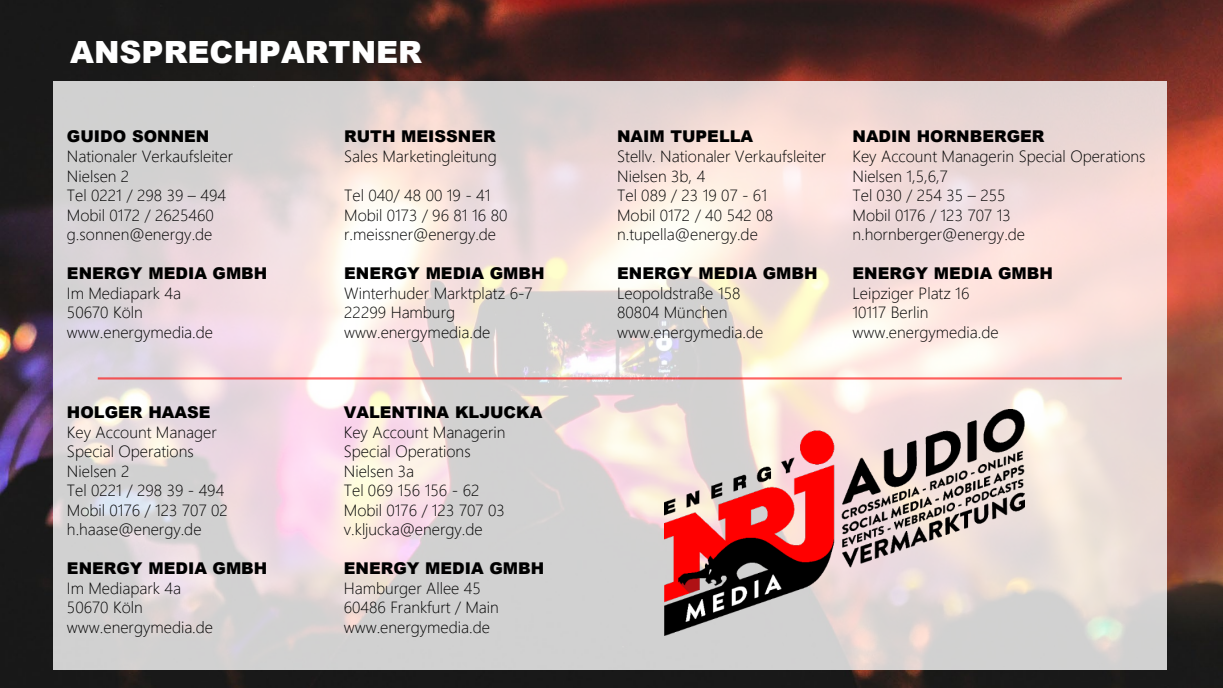
<style>
.page{position:relative;width:1223px;height:688px;background:#fff}
.page>*{position:absolute;margin:0;border:0;box-sizing:border-box;transform-origin:0 0}
.t1{font:900 30.62px "Arial";color:#fff}
.t2{font:300 16.25px/19.5px "Segoe UI";color:#000}
.t3{font:900 16.25px "Arial";color:#000}
</style>
<div class="page">
<img style="left:0;top:0;width:1222px;height:688px">
<div style="left:53px;top:81px;width:1113px;height:588px;background:#fff;opacity:.8"></div>
<hr style="left:98px;top:377px;width:1023px;height:2px;background:#f00;opacity:.61">
<img style="left:665px;top:409px;width:359px;height:227px">
<p class="t1" style="left:70px;top:30px;width:353px">ANSPRECHPARTNER</p>
<p class="t3" style="left:67px;top:124px;width:144px">GUIDO SONNEN</p>
<p class="t2" style="left:67px;top:145px;width:168px">Nationaler Verkaufsleiter</p>
<p class="t2" style="left:67px;top:165px;width:64px">Nielsen 2</p>
<p class="t2" style="left:67px;top:184px;width:161px">Tel 0221 / 298 39 – 494</p>
<p class="t2" style="left:67px;top:204px;width:148px">Mobil 0172 / 2625460</p>
<p class="t2" style="left:67px;top:223px;width:147px">g.sonnen@energy.de</p>
<p class="t3" style="left:67px;top:261px;width:202px">ENERGY MEDIA GMBH</p>
<p class="t2" style="left:67px;top:282px;width:116px">Im Mediapark 4a</p>
<p class="t2" style="left:67px;top:301px;width:77px">50670 Köln</p>
<p class="t2" style="left:67px;top:321px;width:148px">www.energymedia.de</p>
<p class="t3" style="left:67px;top:400px;width:145px">HOLGER HAASE</p>
<p class="t2" style="left:67px;top:420px;width:151px">Key Account Manager<br>Special Operations</p>
<p class="t2" style="left:67px;top:459px;width:64px">Nielsen 2</p>
<p class="t2" style="left:67px;top:479px;width:159px">Tel 0221 / 298 39 - 494</p>
<p class="t2" style="left:67px;top:498px;width:162px">Mobil 0176 / 123 707 02</p>
<p class="t2" style="left:67px;top:518px;width:136px">h.haase@energy.de</p>
<p class="t3" style="left:67px;top:556px;width:202px">ENERGY MEDIA GMBH</p>
<p class="t2" style="left:67px;top:576px;width:116px">Im Mediapark 4a</p>
<p class="t2" style="left:67px;top:596px;width:77px">50670 Köln</p>
<p class="t2" style="left:67px;top:615px;width:148px">www.energymedia.de</p>
<p class="t3" style="left:344px;top:124px;width:153px">RUTH MEISSNER</p>
<p class="t2" style="left:344px;top:145px;width:154px">Sales Marketingleitung</p>
<p class="t2" style="left:344px;top:184px;width:148px">Tel 040/ 48 00 19 - 41</p>
<p class="t2" style="left:344px;top:204px;width:165px">Mobil 0173 / 96 81 16 80</p>
<p class="t2" style="left:344px;top:223px;width:153px">r.meissner@energy.de</p>
<p class="t3" style="left:344px;top:261px;width:202px">ENERGY MEDIA GMBH</p>
<p class="t2" style="left:344px;top:282px;width:190px">Winterhuder Marktplatz 6-7</p>
<p class="t2" style="left:344px;top:301px;width:112px">22299 Hamburg</p>
<p class="t2" style="left:344px;top:321px;width:148px">www.energymedia.de</p>
<p class="t3" style="left:344px;top:400px;width:200px">VALENTINA KLJUCKA</p>
<p class="t2" style="left:344px;top:420px;width:163px">Key Account Managerin<br>Special Operations</p>
<p class="t2" style="left:344px;top:459px;width:72px">Nielsen 3a</p>
<p class="t2" style="left:344px;top:479px;width:137px">Tel 069 156 156 - 62</p>
<p class="t2" style="left:344px;top:498px;width:162px">Mobil 0176 / 123 707 03</p>
<p class="t2" style="left:344px;top:518px;width:140px">v.kljucka@energy.de</p>
<p class="t3" style="left:344px;top:556px;width:202px">ENERGY MEDIA GMBH</p>
<p class="t2" style="left:344px;top:576px;width:138px">Hamburger Allee 45</p>
<p class="t2" style="left:344px;top:596px;width:156px">60486 Frankfurt / Main</p>
<p class="t2" style="left:344px;top:615px;width:148px">www.energymedia.de</p>
<p class="t3" style="left:617px;top:124px;width:138px">NAIM TUPELLA</p>
<p class="t2" style="left:617px;top:145px;width:211px">Stellv. Nationaler Verkaufsleiter</p>
<p class="t2" style="left:617px;top:165px;width:90px">Nielsen 3b, 4</p>
<p class="t2" style="left:617px;top:184px;width:151px">Tel 089 / 23 19 07 - 61</p>
<p class="t2" style="left:617px;top:204px;width:158px">Mobil 0172 / 40 542 08</p>
<p class="t2" style="left:617px;top:223px;width:142px">n.tupella@energy.de</p>
<p class="t3" style="left:617px;top:261px;width:202px">ENERGY MEDIA GMBH</p>
<p class="t2" style="left:617px;top:282px;width:125px">Leopoldstraße 158</p>
<p class="t2" style="left:617px;top:301px;width:112px">80804 München</p>
<p class="t2" style="left:617px;top:321px;width:148px">www.energymedia.de</p>
<p class="t3" style="left:852px;top:124px;width:193px">NADIN HORNBERGER</p>
<p class="t2" style="left:852px;top:145px;width:294px">Key Account Managerin Special Operations</p>
<p class="t2" style="left:852px;top:165px;width:97px">Nielsen 1,5,6,7</p>
<p class="t2" style="left:852px;top:184px;width:154px">Tel 030 / 254 35 – 255</p>
<p class="t2" style="left:852px;top:204px;width:160px">Mobil 0176 / 123 707 13</p>
<p class="t2" style="left:852px;top:223px;width:174px">n.hornberger@energy.de</p>
<p class="t3" style="left:852px;top:261px;width:202px">ENERGY MEDIA GMBH</p>
<p class="t2" style="left:852px;top:282px;width:118px">Leipziger Platz 16</p>
<p class="t2" style="left:852px;top:301px;width:78px">10117 Berlin</p>
<p class="t2" style="left:852px;top:321px;width:148px">www.energymedia.de</p>
</div>
